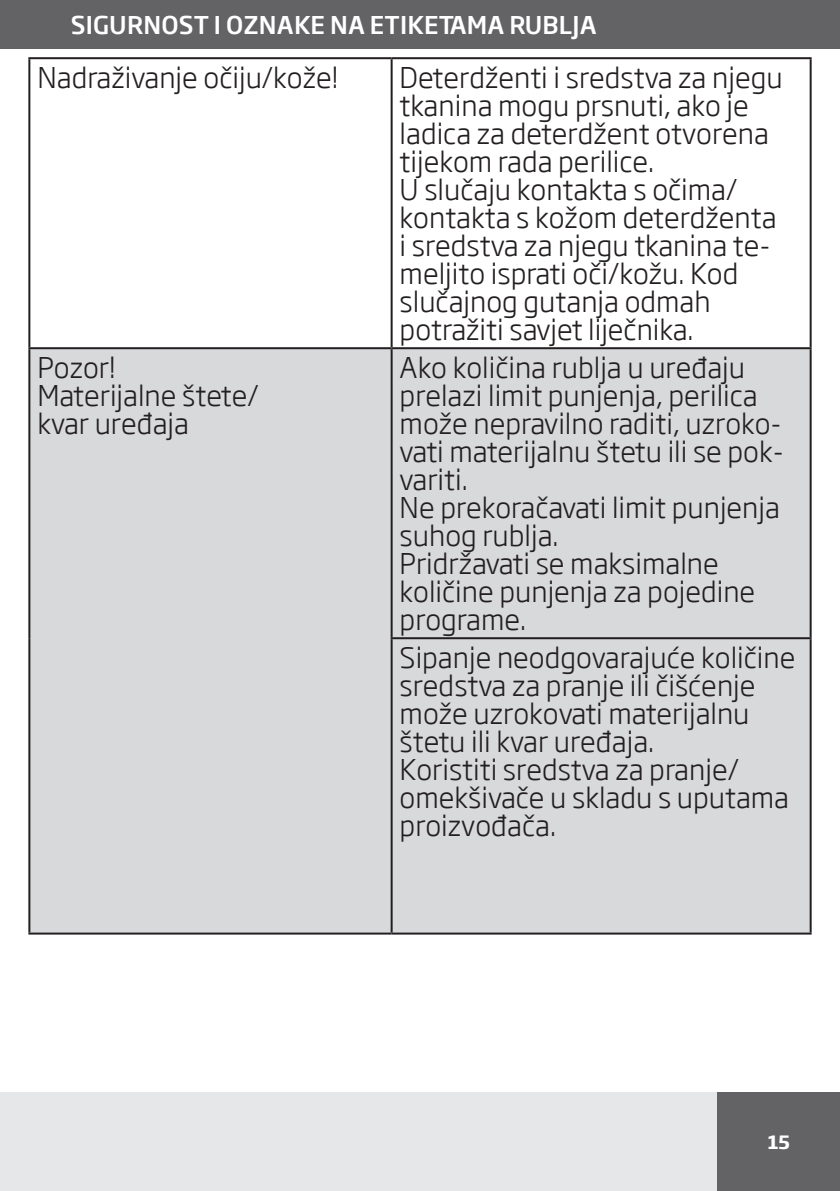
<style>
.page{position:relative;width:840px;height:1191px;background:#fff}
.page>*{position:absolute;margin:0;border:0;box-sizing:border-box;transform-origin:0 0}
.instrukcja-okladka{font:300 28px/28px "Soho Gothic Pro";color:#231f20}
.rozdzial{font:500 24px "Soho Gothic Pro";letter-spacing:.005em;color:#fff}
.t1{font:700 18px "Soho Gothic Pro";color:#fff}
</style>
<div class="page">
<hr style="left:0;top:0;width:1px;height:49px;background:#636366">
<svg style="left:30px;top:59px;width:779px;height:288px"></svg>
<div style="left:30px;top:349px;width:779px;height:583px;background:#d8d9db"></div>
<hr style="left:28px;top:57px;width:363px;height:2px;background:#231f20">
<hr style="left:28px;top:59px;width:2px;height:288px;background:#231f20">
<hr style="left:391px;top:57px;width:420px;height:2px;background:#231f20">
<hr style="left:390px;top:59px;width:2px;height:288px;background:#231f20">
<hr style="left:809px;top:59px;width:2px;height:288px;background:#231f20">
<hr style="left:28px;top:347px;width:363px;height:2px;background:#231f20">
<hr style="left:28px;top:349px;width:2px;height:289px;background:#231f20">
<hr style="left:391px;top:347px;width:420px;height:2px;background:#231f20">
<hr style="left:390px;top:349px;width:2px;height:288px;background:#231f20">
<hr style="left:809px;top:349px;width:2px;height:288px;background:#231f20">
<hr style="left:28px;top:638px;width:2px;height:294px;background:#231f20">
<hr style="left:390px;top:637px;width:421px;height:2px;background:#231f20">
<hr style="left:390px;top:639px;width:2px;height:293px;background:#231f20">
<hr style="left:809px;top:639px;width:2px;height:293px;background:#231f20">
<hr style="left:28px;top:932px;width:363px;height:2px;background:#231f20">
<hr style="left:391px;top:932px;width:420px;height:2px;background:#231f20">
<div style="left:1px;top:0;width:838px;height:49px;background:#636366"></div>
<div style="left:0;top:1092px;width:839px;height:99px;background:#e6e7e9"></div>
<div style="left:716px;top:1092px;width:123px;height:99px;background:#636366"></div>
<p class="rozdzial" style="left:71px;top:6px;width:527px">SIGURNOST I OZNAKE NA ETIKETAMA RUBLJA</p>
<p class="instrukcja-okladka" style="left:37px;top:62px;width:302px">Nadraživanje očiju/kože!</p>
<p class="instrukcja-okladka" style="left:399px;top:62px;width:384px">Deterdženti i sredstva za njegu tkanina mogu prsnuti, ako je ladica za deterdžent otvorena tijekom rada perilice.</p>
<p class="instrukcja-okladka" style="left:399px;top:174px;width:339px">U slučaju kontakta s očima/</p>
<p class="instrukcja-okladka" style="left:399px;top:202px;width:378px">kontakta s kožom deterdženta i sredstva za njegu tkanina te&shy;meljito isprati oči/kožu. Kod slučajnog gutanja odmah potražiti savjet liječnika.</p>
<p class="instrukcja-okladka" style="left:37px;top:352px;width:80px">Pozor!</p>
<p class="instrukcja-okladka" style="left:37px;top:380px;width:223px">Materijalne štete/</p>
<p class="instrukcja-okladka" style="left:37px;top:408px;width:153px">kvar uređaja</p>
<p class="instrukcja-okladka" style="left:399px;top:352px;width:385px">Ako količina rublja u uređaju prelazi limit punjenja, perilica može nepravilno raditi, uzroko&shy;vati materijalnu štetu ili se pok&shy;variti.</p>
<p class="instrukcja-okladka" style="left:399px;top:492px;width:382px">Ne prekoračavati limit punjenja suhog rublja.</p>
<p class="instrukcja-okladka" style="left:399px;top:548px;width:357px">Pridržavati se maksimalne količine punjenja za pojedine programe.</p>
<p class="instrukcja-okladka" style="left:399px;top:642px;width:397px">Sipanje neodgovarajuće količine sredstva za pranje ili čišćenje može uzrokovati materijalnu štetu ili kvar uređaja.</p>
<p class="instrukcja-okladka" style="left:399px;top:754px;width:341px">Koristiti sredstva za pranje/</p>
<p class="instrukcja-okladka" style="left:399px;top:782px;width:391px">omekšivače u skladu s uputama proizvođača.</p>
<p class="t1" style="left:767px;top:1127px;width:24px">15</p>
</div>
